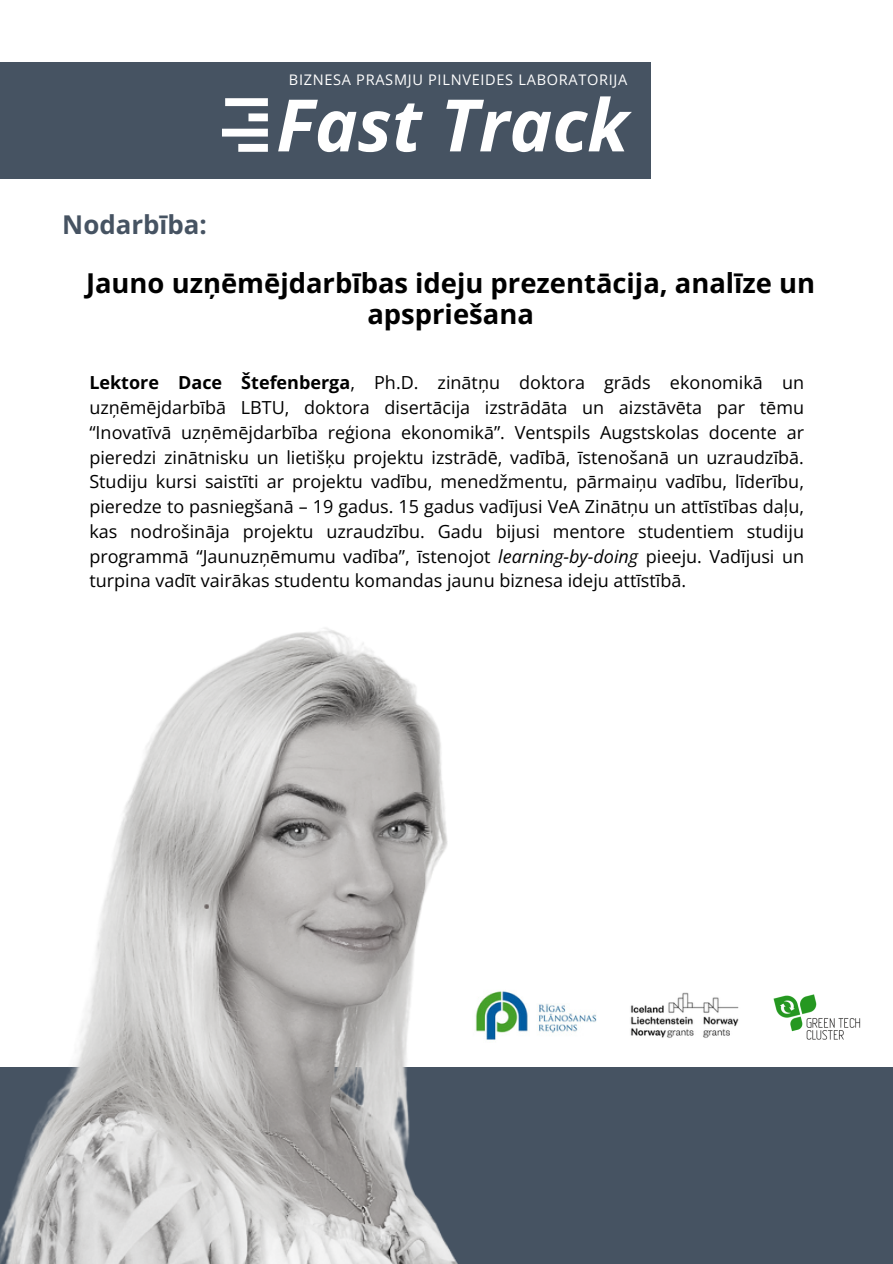
<style>
.page{position:relative;width:893px;height:1264px;background:#fff}
.page>*{position:absolute;margin:0;border:0;box-sizing:border-box;transform-origin:0 0}
.t1{font:italic 700 72.3px "Open Sans";color:#fff}
.t2{font:700 27.45px/30.3px "Open Sans";color:#000;text-align:center}
.t3{font:700 25.95px "Open Sans";color:#465362}
.t4{font:18px/24.8px "Open Sans";color:#000;text-align:justify}
.t5{font:14.55px "Open Sans";letter-spacing:.045em;color:#fff}
.s1{font-weight:700}
.s2{font-style:italic}
</style>
<div class="page">
<div style="left:0;top:62px;width:650px;height:116px;background:#465362"></div>
<div style="left:225px;top:98px;width:43px;height:8px;background:#fff"></div>
<div style="left:248px;top:113px;width:20px;height:8px;background:#fff"></div>
<div style="left:222px;top:129px;width:46px;height:8px;background:#fff"></div>
<div style="left:238px;top:144px;width:30px;height:8px;background:#fff"></div>
<div style="left:0;top:1066px;width:892px;height:197px;background:#465362"></div>
<img style="left:0;top:628px;width:611px;height:635px">
<img style="left:630px;top:992px;width:109px;height:46px">
<img style="left:473px;top:988px;width:123px;height:54px">
<img style="left:773px;top:994px;width:88px;height:45px">
<h1 class="t5" style="left:289px;top:69px;width:340px">BIZNESA PRASMJU PILNVEIDES LABORATORIJA</h1>
<h2 class="t1" style="left:276px;top:74px;width:353px">Fast Track</h2>
<h2 class="t3" style="left:62px;top:206px;width:146px">Nodarbība:</h2>
<h3 class="t2" style="left:86px;top:267px;width:730px">Jauno uzņēmējdarbības ideju prezentācija, analīze un apspriešana</h3>
<p class="t4" style="left:89px;top:370px;width:716px"><span class="s1">Lektore Dace Štefenberga</span>, Ph.D. zinātņu doktora grāds ekonomikā un uzņēmējdarbībā LBTU, doktora disertācija izstrādāta un aizstāvēta par tēmu “Inovatīvā uzņēmējdarbība reģiona ekonomikā”. Ventspils Augstskolas docente ar pieredzi zinātnisku un lietišķu projektu izstrādē, vadībā, īstenošanā un uzraudzībā.<br>Studiju kursi saistīti ar projektu vadību, menedžmentu, pārmaiņu vadību, līderību, pieredze to pasniegšanā – 19 gadus. 15 gadus vadījusi VeA Zinātņu un attīstības daļu, kas nodrošināja projektu uzraudzību. Gadu bijusi mentore studentiem studiju programmā “Jaunuzņēmumu vadība”, īstenojot <span class="s2">learning-by-doing</span> pieeju. Vadījusi un turpina vadīt vairākas studentu komandas jaunu biznesa ideju attīstībā.</p>
</div>
